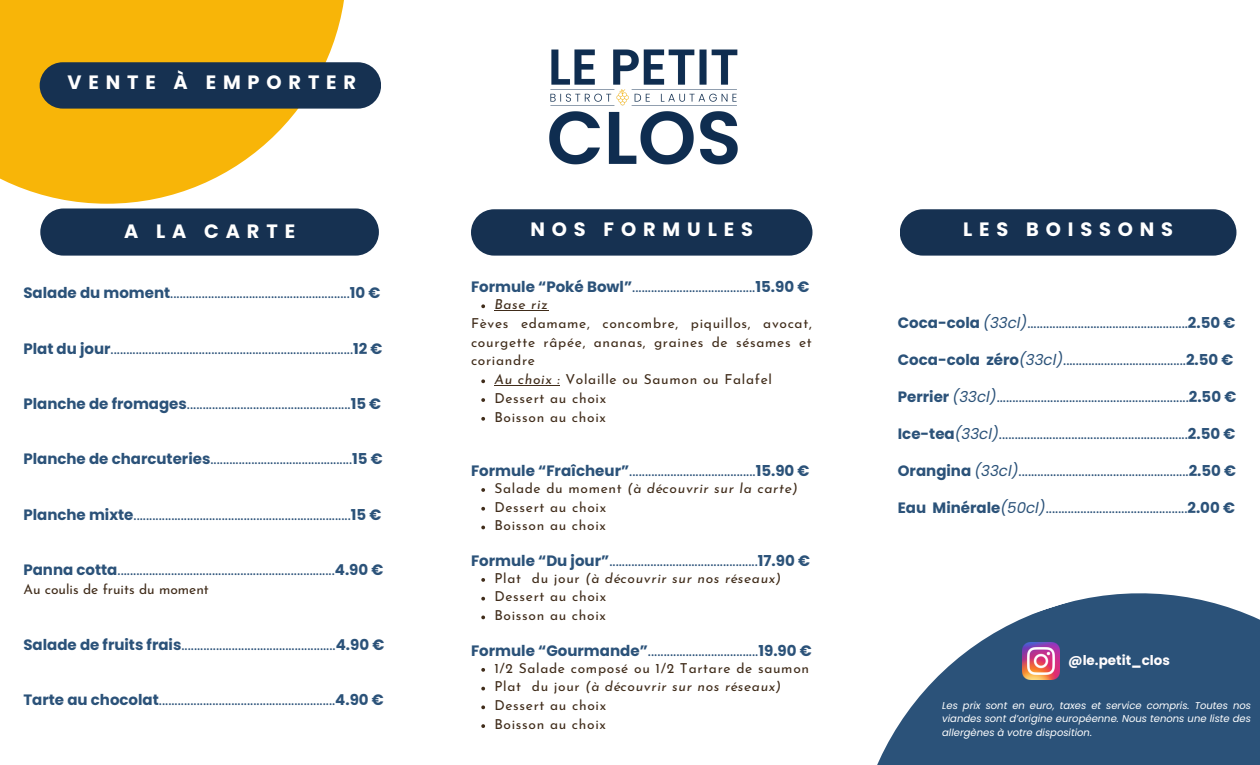
<style>
.page{position:relative;width:1260px;height:765px;background:#fff}
.page>*{position:absolute;margin:0;border:0;box-sizing:border-box;transform-origin:0 0}
.t1{font:700 19.38px "Poppins";letter-spacing:.355em;color:#fff}
.t2{font:15px "Poppins";color:#2b5279}
.t3{font:13.75px/18.8px "Josefin Sans";letter-spacing:.05em;color:#402c1a;text-align:justify}
.t4{font:italic 13.75px "Josefin Sans";letter-spacing:.05em;color:#402c1a}
.t5{font:13.75px "Josefin Sans";color:#402c1a}
.t6{font:700 13.5px "Poppins";color:#fffcfd}
.t7{font:italic 10px/13.4px "Poppins";color:#fff;text-align:justify}
.s1{font-weight:700}
.s2{font-style:italic}
.s3{font-style:normal}
</style>
<div class="page">
<svg style="left:877px;top:593px;width:383px;height:172px;fill:#2b5279"></svg>
<svg style="left:0;top:0;width:344px;height:204px;fill:#f8b508"></svg>
<div style="left:40px;top:208px;width:339px;height:48px;background:#163151;border-radius:23px"></div>
<div style="left:40px;top:62px;width:341px;height:47px;background:#163151;border-radius:23px"></div>
<div style="left:900px;top:209px;width:336px;height:47px;background:#163151;border-radius:23px"></div>
<img style="left:549px;top:49px;width:189px;height:116px">
<div style="left:471px;top:209px;width:341px;height:47px;background:#163151;border-radius:23px"></div>
<svg style="left:481px;top:304px;width:4px;height:4px"></svg>
<hr style="left:494px;top:310px;width:54px;height:1px;background:#402c1a">
<svg style="left:481px;top:379px;width:4px;height:4px"></svg>
<hr style="left:494px;top:385px;width:66px;height:1px;background:#402c1a">
<svg style="left:481px;top:398px;width:4px;height:4px"></svg>
<svg style="left:481px;top:417px;width:4px;height:4px"></svg>
<svg style="left:481px;top:488px;width:4px;height:4px"></svg>
<svg style="left:481px;top:507px;width:4px;height:4px"></svg>
<svg style="left:481px;top:526px;width:4px;height:3px"></svg>
<svg style="left:481px;top:578px;width:4px;height:4px"></svg>
<svg style="left:481px;top:597px;width:4px;height:4px"></svg>
<svg style="left:481px;top:616px;width:4px;height:3px"></svg>
<svg style="left:481px;top:668px;width:4px;height:4px"></svg>
<svg style="left:481px;top:687px;width:4px;height:3px"></svg>
<svg style="left:481px;top:705px;width:4px;height:4px"></svg>
<svg style="left:481px;top:724px;width:4px;height:4px"></svg>
<img style="left:1022px;top:642px;width:38px;height:38px">
<p class="t1" style="left:67px;top:69px;width:290px">VENTE À EMPORTER</p>
<p class="t1" style="left:124px;top:217px;width:173px">A LA CARTE</p>
<h2 class="t2" style="left:23px;top:283px;width:358px"><span class="s1">Salade du moment</span>.........................................................<span class="s1">10 €</span></h2>
<p class="t2" style="left:23px;top:338px;width:361px"><span class="s1">Plat du jour</span>.............................................................................<span class="s1">12 €</span></p>
<p class="t2" style="left:23px;top:393px;width:359px"><span class="s1">Planche de fromages</span>....................................................<span class="s1">15 €</span></p>
<p class="t2" style="left:23px;top:449px;width:361px"><span class="s1">Planche de charcuteries</span>.............................................<span class="s1">15 €</span></p>
<p class="t2" style="left:23px;top:504px;width:360px"><span class="s1">Planche mixte</span>.....................................................................<span class="s1">15 €</span></p>
<p class="t2" style="left:23px;top:559px;width:361px"><span class="s1">Panna cotta</span>.....................................................................<span class="s1">4.90 €</span></p>
<p class="t5" style="left:23px;top:583px;width:187px">Au coulis de fruits du moment</p>
<p class="t2" style="left:23px;top:634px;width:362px"><span class="s1">Salade de fruits frais</span>.................................................<span class="s1">4.90 €</span></p>
<p class="t2" style="left:23px;top:690px;width:362px"><span class="s1">Tarte au chocolat</span>........................................................<span class="s1">4.90 €</span></p>
<p class="t1" style="left:531px;top:216px;width:224px">NOS FORMULES</p>
<p class="t2" style="left:471px;top:276px;width:340px"><span class="s1">Formule “Poké Bowl”</span>.......................................<span class="s1">15.90 €</span></p>
<p class="t4" style="left:494px;top:299px;width:55px">Base riz</p>
<h2 class="t3" style="left:471px;top:315px;width:342px">Fèves edamame, concombre, piquillos, avocat, courgette râpée, ananas, graines de sésames et coriandre</h2>
<p class="t3" style="left:494px;top:371px;width:279px"><span class="s2">Au choix :</span> Volaille ou Saumon ou Falafel</p>
<p class="t3" style="left:494px;top:390px;width:113px">Dessert au choix</p>
<p class="t3" style="left:494px;top:409px;width:113px">Boisson au choix</p>
<p class="t2" style="left:471px;top:460px;width:340px"><span class="s1">Formule “Fraîcheur”</span>........................................<span class="s1">15.90 €</span></p>
<p class="t4" style="left:494px;top:482px;width:305px"><span class="s3">Salade du moment</span> (à découvrir sur la carte)</p>
<p class="t3" style="left:494px;top:499px;width:113px">Dessert au choix</p>
<p class="t3" style="left:494px;top:517px;width:113px">Boisson au choix</p>
<p class="t2" style="left:471px;top:550px;width:341px"><span class="s1">Formule “Du jour”</span>...............................................<span class="s1">17.90 €</span></p>
<p class="t4" style="left:494px;top:572px;width:288px"><span class="s3">Plat du jour</span> (à découvrir sur nos réseaux)</p>
<p class="t3" style="left:494px;top:589px;width:113px">Dessert au choix</p>
<p class="t3" style="left:494px;top:607px;width:113px">Boisson au choix</p>
<p class="t2" style="left:471px;top:640px;width:342px"><span class="s1">Formule “Gourmande”</span>...................................<span class="s1">19.90 €</span></p>
<p class="t3" style="left:494px;top:660px;width:316px">1/2 Salade composé ou 1/2 Tartare de saumon</p>
<p class="t4" style="left:494px;top:681px;width:288px"><span class="s3">Plat du jour</span> (à découvrir sur nos réseaux)</p>
<h3 class="t3" style="left:494px;top:697px;width:113px">Dessert au choix</h3>
<p class="t3" style="left:494px;top:716px;width:113px">Boisson au choix</p>
<p class="t1" style="left:963px;top:216px;width:212px">LES BOISSONS</p>
<p class="t2" style="left:898px;top:313px;width:339px"><span class="s1">Coca-cola</span> <span class="s2">(33cl)</span>...................................................<span class="s1">2.50 €</span></p>
<p class="t2" style="left:898px;top:350px;width:337px"><span class="s1">Coca-cola zéro</span><span class="s2">(33cl)</span>.......................................<span class="s1">2.50 €</span></p>
<p class="t2" style="left:898px;top:387px;width:340px"><span class="s1">Perrier</span> <span class="s2">(33cl)</span>.............................................................<span class="s1">2.50 €</span></p>
<p class="t2" style="left:898px;top:424px;width:339px"><span class="s1">Ice-tea</span><span class="s2">(33cl)</span>............................................................<span class="s1">2.50 €</span></p>
<p class="t2" style="left:898px;top:461px;width:340px"><span class="s1">Orangina</span> <span class="s2">(33cl)</span>......................................................<span class="s1">2.50 €</span></p>
<p class="t2" style="left:898px;top:498px;width:339px"><span class="s1">Eau Minérale</span><span class="s2">(50cl)</span>.............................................<span class="s1">2.00 €</span></p>
<p class="t6" style="left:1068px;top:651px;width:103px">@le.petit_clos</p>
<p class="t7" style="left:942px;top:699px;width:310px">Les prix sont en euro, taxes et service compris. Toutes nos viandes sont d’origine européenne. Nous tenons une liste des allergènes à votre disposition.</p>
</div>
